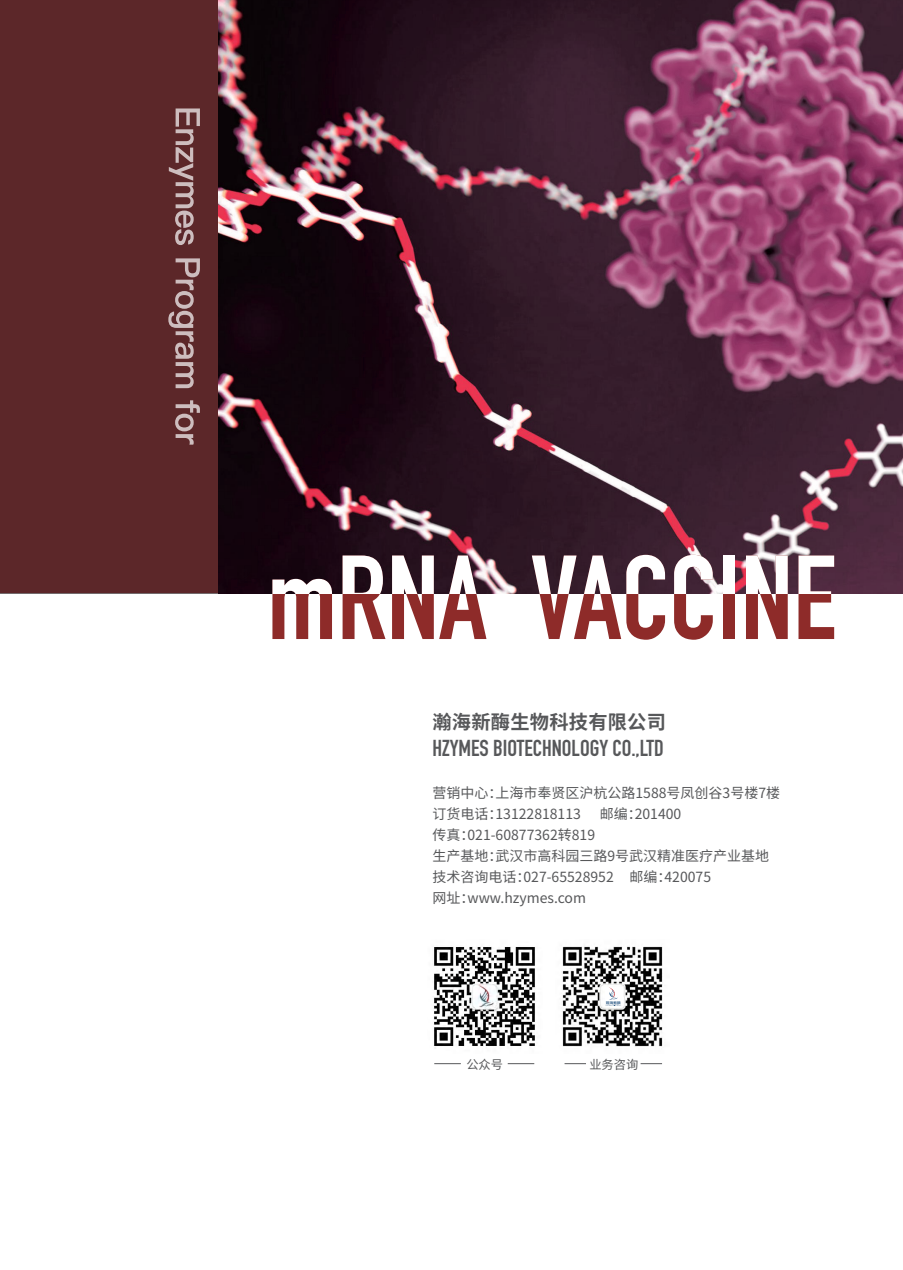
<style>
.page{position:relative;width:903px;height:1270px;background:#fff}
.page>*{position:absolute;margin:0;border:0;box-sizing:border-box;transform-origin:0 0}
.t1{font:700 22.75px "DIN Condensed";color:#57585a}
.t2{font:700 19.25px "Source Han Sans CN";letter-spacing:.01em;color:#57585a}
.t3{font:14px/21px "Source Han Sans CN";color:#57585a}
.t4{font:12.25px "Source Han Sans CN";color:#57585a}
</style>
<div class="page">
<svg style="left:218px;top:0;width:685px;height:593px;background:#512c3f"></svg>
<div style="left:723px;top:556px;width:12px;height:83px;background:#8e2b29"></div>
<div style="left:0;top:0;width:218px;height:593px;background:#5c2729"></div>
<svg style="left:272px;top:579px;width:60px;height:60px"></svg>
<svg style="left:343px;top:556px;width:42px;height:83px"></svg>
<svg style="left:392px;top:556px;width:94px;height:83px"></svg>
<svg style="left:532px;top:555px;width:133px;height:85px"></svg>
<svg style="left:674px;top:555px;width:39px;height:85px"></svg>
<div style="left:723px;top:556px;width:12px;height:37px;background:#fff"></div>
<svg style="left:746px;top:556px;width:42px;height:83px"></svg>
<svg style="left:798px;top:556px;width:36px;height:83px"></svg>
<svg style="left:169px;top:108px;width:31px;height:137px"></svg>
<svg style="left:168px;top:258px;width:32px;height:130px"></svg>
<svg style="left:175px;top:400px;width:25px;height:45px"></svg>
<img style="left:434px;top:946px;width:101px;height:103px">
<img style="left:562px;top:946px;width:101px;height:101px">
<div style="left:605px;top:987px;width:17px;height:17px;background:#fff"></div>
<svg style="left:606px;top:987px;width:14px;height:19px"></svg>
<svg style="left:434px;top:1063px;width:27px;height:1px"></svg>
<svg style="left:508px;top:1063px;width:26px;height:1px"></svg>
<svg style="left:564px;top:1063px;width:22px;height:1px"></svg>
<svg style="left:640px;top:1063px;width:22px;height:1px"></svg>
<h2 class="t2" style="left:432px;top:712px;width:235px">瀚海新酶生物科技有限公司</h2>
<h1 class="t1" style="left:432px;top:732px;width:233px">HZYMES BIOTECHNOLOGY CO.,LTD</h1>
<p class="t3" style="left:432px;top:782px;width:349px">营销中心：上海市奉贤区沪杭公路1588号凤创谷3号楼7楼订货电话：13122818113</p>
<p class="t3" style="left:600px;top:803px;width:83px">邮编：201400</p>
<p class="t3" style="left:432px;top:824px;width:338px">传真：021-60877362转819<br>生产基地：武汉市高科园三路9号武汉精准医疗产业基地技术咨询电话：027-65528952 邮编：420075<br>网址：www.hzymes.com</p>
<p class="t4" style="left:466px;top:1058px;width:38px">公众号</p>
<p class="t4" style="left:589px;top:1058px;width:50px">业务咨询</p>
</div>
